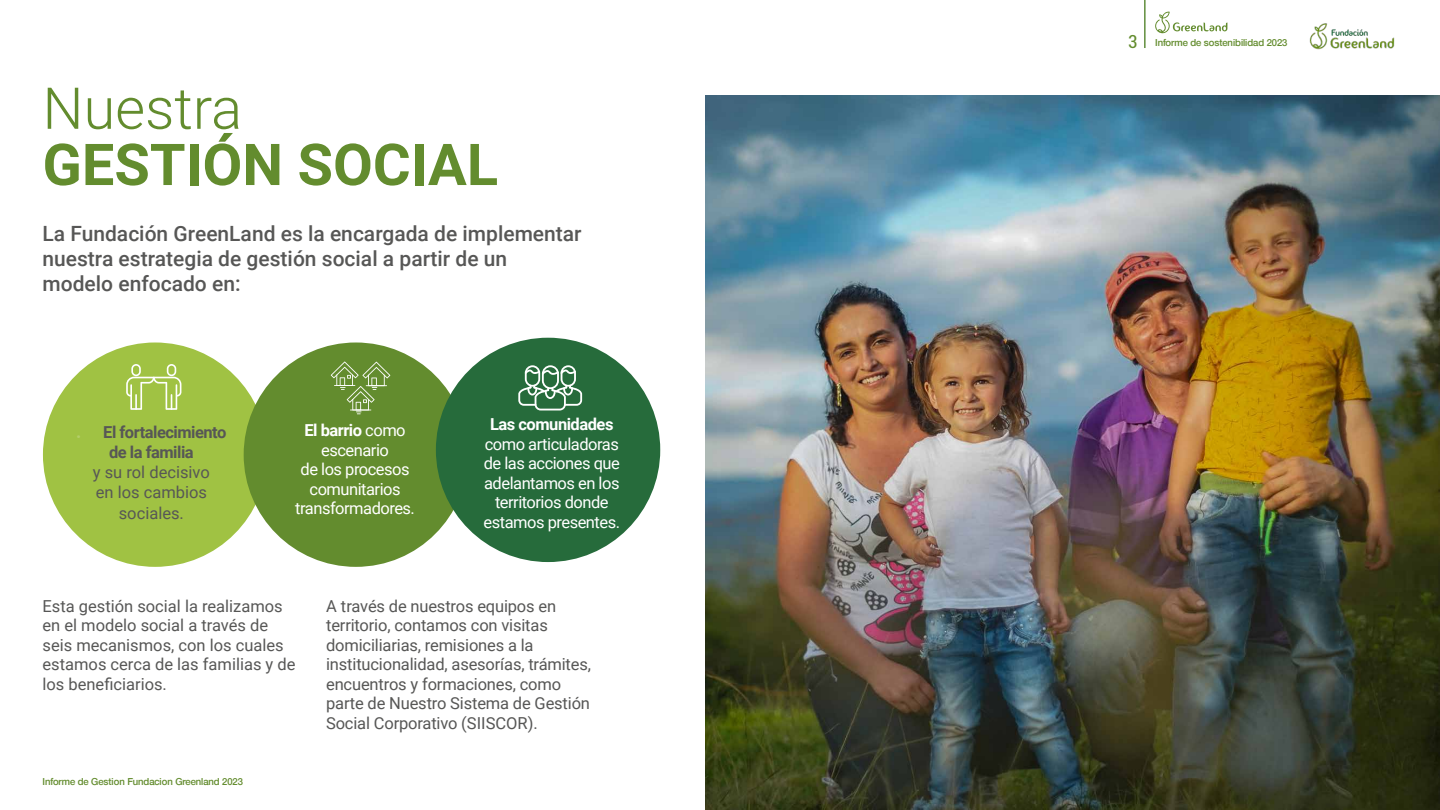
<style>
.page{position:relative;width:1440px;height:810px;background:#fff}
.page>*{position:absolute;margin:0;border:0;box-sizing:border-box;transform-origin:0 0}
.t1{font:700 57.75px "Roboto";color:#638c2e}
.t2{font:300 57.75px "Roboto";color:#638c2e}
.t3{font:500 21px/25.2px "Roboto";color:#575756}
.t4{font:16.5px/19.5px "Roboto";letter-spacing:-.01em;color:#575756}
.t5{font:16.5px/19.5px "Roboto";letter-spacing:-.03em;color:#fff;text-align:center}
.t6{font:700 16.5px/20.2px "Roboto";letter-spacing:-.03em;color:#575756;text-align:center}
.t7{font:700 16.5px "Roboto";letter-spacing:-.03em;color:#fff}
.t8{font:500 9.9px "Helvetica";color:#638c2e}
.s1{font-size:18px;color:#b3ce69}
.s2{font-weight:700}
.s3{font-family:"Roboto";font-weight:400;font-stretch:condensed;font-size:18px}
</style>
<div class="page">
<svg style="left:1155px;top:12px;width:72px;height:22px"></svg>
<hr style="left:1144px;top:0;width:2px;height:48px;background:#618d3d">
<img style="left:1309px;top:23px;width:86px;height:27px">
<div style="left:43px;top:343px;width:224px;height:224px;background:#a0c243;border-radius:50%"></div>
<div style="left:244px;top:343px;width:224px;height:224px;background:#638c2e;border-radius:50%"></div>
<div style="left:436px;top:338px;width:224px;height:224px;background:#266b3b;border-radius:50%"></div>
<img style="left:705px;top:96px;width:735px;height:714px">
<svg style="left:331px;top:361px;width:59px;height:53px"></svg>
<svg style="left:126px;top:364px;width:55px;height:46px"></svg>
<svg style="left:518px;top:365px;width:64px;height:45px"></svg>
<h1 class="t2" style="left:43px;top:68px;width:201px">Nuestra</h1>
<h1 class="t1" style="left:43px;top:124px;width:457px">GESTIÓN SOCIAL</h1>
<p class="t3" style="left:43px;top:220px;width:541px">La Fundación GreenLand es la encargada de implementar nuestra estrategia de gestión social a partir de un modelo enfocado en:</p>
<p class="t6" style="left:76px;top:421px;width:152px"><span class="s1">.</span> El fortalecimiento de la familia</p>
<p class="t4" style="left:93px;top:461px;width:118px;line-height:20.2px;text-align:center">y su rol decisivo en los cambios sociales.</p>
<p class="t5" style="left:295px;top:420px;width:121px"><span class="s2">El barrio</span> como escenario<br>de los procesos comunitarios transformadores.</p>
<p class="t7" style="left:490px;top:413px;width:125px">Las comunidades</p>
<p class="t5" style="left:484px;top:433px;width:138px">como articuladoras de las acciones que adelantamos en los territorios donde estamos presentes.</p>
<p class="t4" style="left:43px;top:595px;width:255px">Esta gestión social la realizamos en el modelo social a través de seis mecanismos, con los cuales estamos cerca de las familias y de los beneficiarios.</p>
<p class="t4" style="left:326px;top:595px;width:266px">A través de nuestros equipos en territorio, contamos con visitas domiciliarias, remisiones a la institucionalidad, asesorías, trámites, encuentros y formaciones, como parte de Nuestro Sistema de Gestión Social Corporativo (SIISCOR).</p>
<p class="t8" style="left:43px;top:776px;width:202px">Informe de Gestion Fundacion Greenland 2023</p>
<p class="t8" style="left:1128px;top:36px;width:161px"><span class="s3">3</span> Informe de sostenibilidad 2023</p>
</div>
